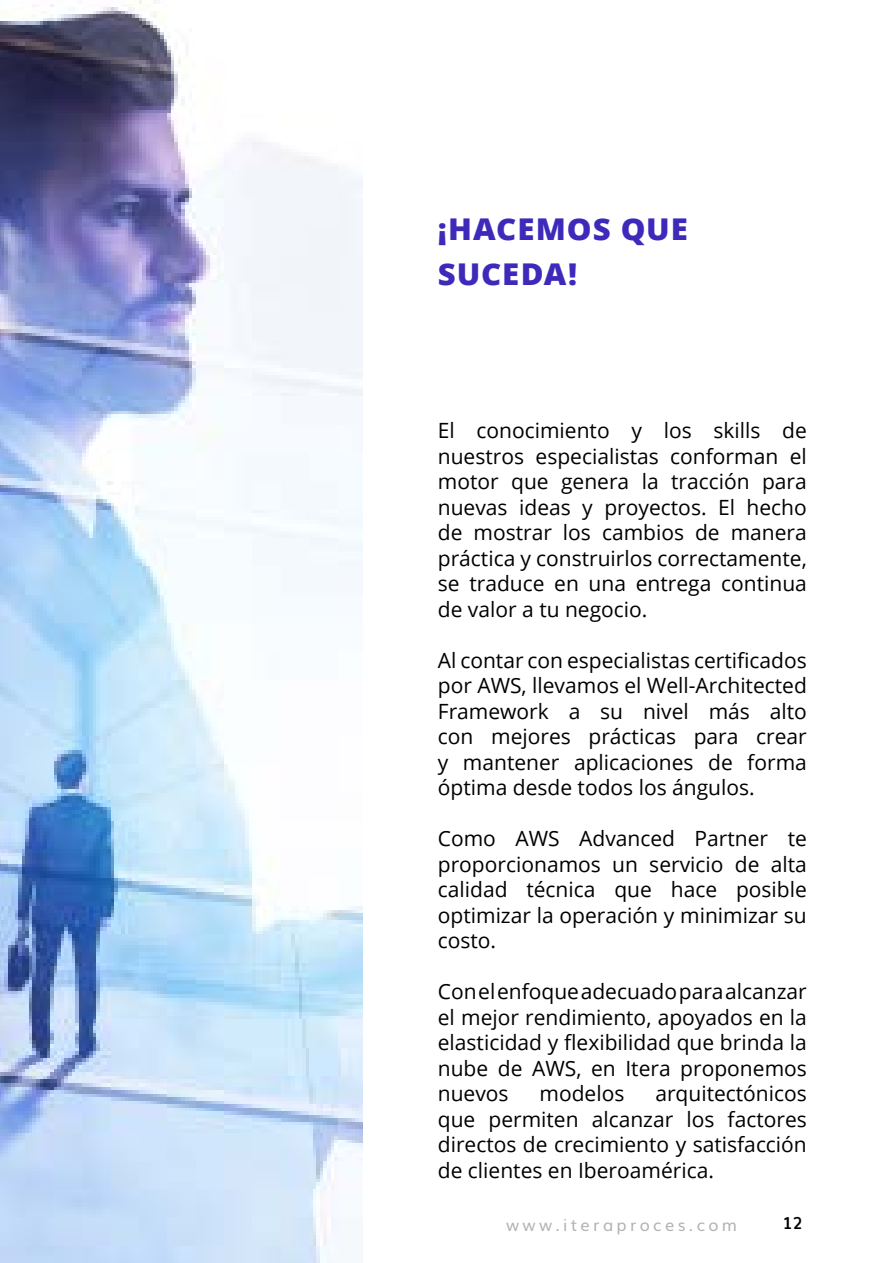
<style>
.page{position:relative;width:893px;height:1263px;background:#fff}
.page>*{position:absolute;margin:0;border:0;box-sizing:border-box;transform-origin:0 0}
.t1{font:800 30px/45px "Open Sans";letter-spacing:.03em;color:#3d2abb;scale:1.04 1}
.t2{font:21px/25.5px "Open Sans";color:#000;text-align:justify}
.t3{font:16.5px "Muli";letter-spacing:.2em;color:#b3b2b2}
.t4{font:700 16.5px "Muli";color:#000}
</style>
<div class="page">
<img style="left:0;top:0;width:363px;height:1263px">
<h1 class="t1" style="left:438px;top:205px;width:242px">¡HACEMOS QUE<br>SUCEDA!</h1>
<p class="t2" style="left:438px;top:417px;width:371px">El conocimiento y los skills de nuestros especialistas conforman el motor que genera la tracción para nuevas ideas y proyectos. El hecho de mostrar los cambios de manera práctica y construirlos correctamente, se traduce en una entrega continua de valor a tu negocio.</p>
<p class="t2" style="left:438px;top:647px;width:371px">Al contar con especialistas certificados por AWS, llevamos el Well-Architected Framework a su nivel más alto con mejores prácticas para crear y mantener aplicaciones de forma óptima desde todos los ángulos.</p>
<p class="t2" style="left:438px;top:825px;width:371px">Como AWS Advanced Partner te proporcionamos un servicio de alta calidad técnica que hace posible optimizar la operación y minimizar su costo.</p>
<p class="t2" style="left:438px;top:978px;width:371px">Con el enfoque adecuado para alcanzar el mejor rendimiento, apoyados en la elasticidad y flexibilidad que brinda la nube de AWS, en Itera proponemos nuevos</p>
<p class="t2" style="left:438px;top:1080px;width:371px;text-indent:217px">arquitectónicos que permiten alcanzar los factores directos de crecimiento y satisfacción de clientes en Iberoamérica.</p>
<p class="t2" style="left:540px;top:1080px;width:86px">modelos</p>
<p class="t3" style="left:506px;top:1211px;width:232px">www.iteraproces.com</p>
<p class="t4" style="left:782px;top:1209px;width:22px">12</p>
</div>
